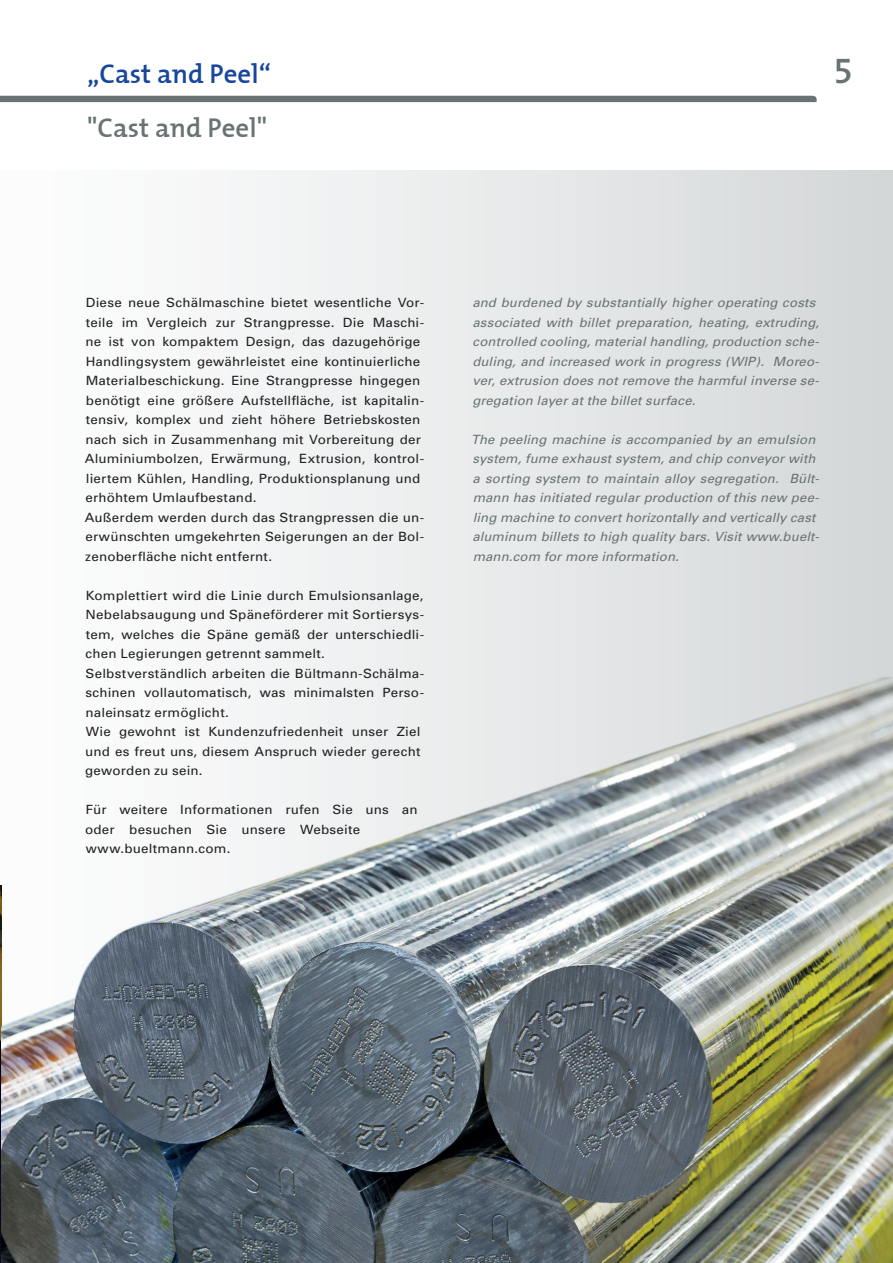
<style>
.page{position:relative;width:893px;height:1263px;background:#fff}
.page>*{position:absolute;margin:0;border:0;box-sizing:border-box;transform-origin:0 0}
.t1{font:35.7px "The Mix Semi Bold Expert";color:#697374}
.t2{font:27px "The Mix Semi Bold Plain";color:#18469d}
.t3{font:27px "The Mix Semi Bold Plain";color:#697374}
.Text_de{font:12.75px/19.5px "Univers";letter-spacing:.015em;color:#231f20;text-align:justify;scale:1.05 1}
.Text_de-2{font:italic 12.75px/19.5px "Univers";letter-spacing:.01em;color:#697374}
</style>
<div class="page">
<div style="left:0;top:170px;width:893px;height:1093px;background:linear-gradient(to right,#fff,#d5d8d9)"></div>
<div style="left:0;top:96px;width:817px;height:6px;background:#697374"></div>
<img style="left:0;top:885px;width:1px;height:378px">
<img style="left:1px;top:677px;width:892px;height:586px">
<p class="t2" style="left:87px;top:51px;width:185px">„Cast and Peel“</p>
<p class="t3" style="left:87px;top:105px;width:181px">"Cast and Peel"</p>
<h1 class="t1" style="left:833px;top:41px;width:21px">5</h1>
<p class="Text_de" style="left:85px;top:293px;width:325px;text-align:left">Diese neue Schälmaschine bietet wesentliche Vor&shy;teile im Vergleich zur Strangpresse. Die Maschi&shy;ne ist von kompaktem Design, das dazugehörige Handlingsystem gewährleistet eine kontinuierliche Materialbeschickung. Eine Strangpresse hingegen benötigt eine größere Aufstellfläche, ist kapitalin&shy;tensiv, komplex und zieht höhere Betriebskosten nach sich in Zusammenhang mit Vorbereitung der Aluminiumbolzen, Erwärmung, Extrusion, kontrol&shy;liertem Kühlen, Handling, Produktionsplanung und erhöhtem Umlaufbestand.</p>
<p class="Text_de" style="left:85px;top:508px;width:325px">Außerdem werden durch das Strangpressen die un&shy;erwünschten umgekehrten Seigerungen an der Bol&shy;zenoberfläche nicht entfernt.</p>
<p class="Text_de" style="left:86px;top:586px;width:324px">Komplettiert wird die Linie durch Emulsionsanlage, Nebelabsaugung und Späneförderer mit Sortiersys&shy;tem, welches die Späne gemäß der unterschiedli&shy;chen Legierungen getrennt sammelt.</p>
<p class="Text_de" style="left:86px;top:664px;width:324px">Selbstverständlich arbeiten die Bültmann-Schälma&shy;schinen vollautomatisch, was minimalsten Perso&shy;naleinsatz ermöglicht.</p>
<p class="Text_de" style="left:85px;top:722px;width:321px">Wie gewohnt ist Kundenzufriedenheit unser Ziel und es freut uns, diesem Anspruch wieder gerecht geworden zu sein.</p>
<p class="Text_de" style="left:85px;top:800px;width:318px;text-align:left">Für weitere Informationen rufen Sie uns an oder besuchen Sie unsere Webseite www.bueltmann.com.</p>
<p class="Text_de-2" style="left:472px;top:293px;width:348px">and burdened by substantially higher operating costs associated with billet preparation, heating, extruding, controlled cooling, material handling, production sche&shy;duling, and increased work in progress (WIP). Moreo&shy;ver, extrusion does not remove the harmful inverse se&shy;gregation layer at the billet surface.</p>
<p class="Text_de-2" style="left:471px;top:430px;width:349px">The peeling machine is accompanied by an emulsion system, fume exhaust system, and chip conveyor with a sorting system to maintain alloy segregation. Bült&shy;mann has initiated regular production of this new pee&shy;ling machine to convert horizontally and vertically cast aluminum billets to high quality bars. Visit www.buelt&shy;mann.com for more information.</p>
</div>
